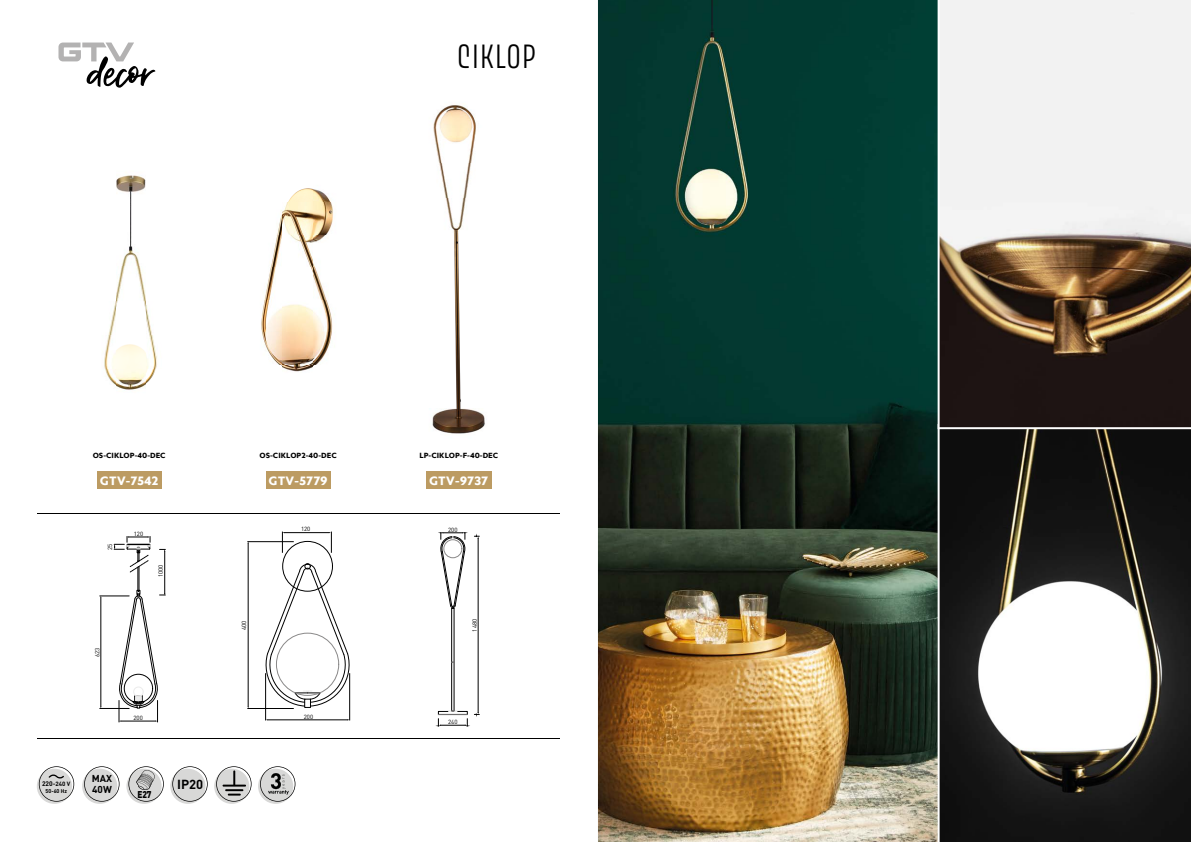
<style>
.page{position:relative;width:1191px;height:842px;background:#fff}
.page>*{position:absolute;margin:0;border:0;box-sizing:border-box;transform-origin:0 0}
.t1{font:300 30px "Avory I Latn";letter-spacing:.02em;color:#000}
.t2{font:900 13px "Merel";color:#fff}
.t3{font:700 13px "DIN Pro";color:#000}
.t4{font:700 9.9px "DIN Pro";color:#000}
.t5{font:900 9.8px "DIN Pro";color:#000;scale:.85 1}
.t6{font:900 8px "Merel";color:#000}
.t7{font:700 6.6px "DIN Pro";color:#000}
.t8{font:6px "DIN Pro";color:#000}
.t9{font:700 5.4px "DIN Pro";color:#000}
.s1{font-size:6.1px}
</style>
<div class="page">
<svg style="left:58px;top:43px;width:97px;height:45px"></svg>
<img style="left:598px;top:0;width:339px;height:842px">
<div style="left:126px;top:769px;width:36px;height:35px;background:#d8d8d7;border-radius:50%"></div>
<svg style="left:128px;top:766px;width:36px;height:36px"></svg>
<div style="left:82px;top:769px;width:35px;height:35px;background:#d8d8d7;border-radius:50%"></div>
<svg style="left:84px;top:766px;width:35px;height:36px"></svg>
<svg style="left:170px;top:769px;width:35px;height:35px"></svg>
<svg style="left:172px;top:766px;width:36px;height:36px"></svg>
<svg style="left:37px;top:769px;width:35px;height:35px"></svg>
<svg style="left:39px;top:766px;width:35px;height:36px"></svg>
<svg style="left:214px;top:769px;width:35px;height:35px"></svg>
<svg style="left:216px;top:766px;width:35px;height:36px"></svg>
<div style="left:258px;top:769px;width:35px;height:35px;background:#d8d8d7;border-radius:50%"></div>
<hr style="left:37px;top:513px;width:522px;height:1px;background:#000">
<hr style="left:37px;top:738px;width:522px;height:1px;background:#000">
<svg style="left:260px;top:766px;width:35px;height:36px"></svg>
<div style="left:97px;top:472px;width:64px;height:17px;background:#bc9b62"></div>
<div style="left:426px;top:472px;width:65px;height:17px;background:#bc9b62"></div>
<div style="left:266px;top:472px;width:64px;height:17px;background:#bc9b62"></div>
<img style="left:432px;top:105px;width:53px;height:329px">
<img style="left:104px;top:175px;width:53px;height:215px">
<img style="left:261px;top:188px;width:72px;height:184px">
<div style="left:451px;top:608px;width:3px;height:103px;border:1px solid #000"></div>
<hr style="left:478px;top:538px;width:1px;height:174px;background:#000">
<svg style="left:440px;top:532px;width:26px;height:77px"></svg>
<svg style="left:438px;top:710px;width:30px;height:17px"></svg>
<svg style="left:100px;top:536px;width:65px;height:186px"></svg>
<div style="left:304px;top:699px;width:6px;height:8px;border:1px solid #000"></div>
<svg style="left:265px;top:563px;width:86px;height:143px"></svg>
<div style="left:282px;top:541px;width:50px;height:50px;border:1px solid #000;border-radius:50%"></div>
<hr style="left:247px;top:541px;width:47px;height:1px;background:#000">
<hr style="left:247px;top:708px;width:47px;height:1px;background:#000">
<hr style="left:265px;top:673px;width:1px;height:47px;background:#000">
<hr style="left:349px;top:673px;width:1px;height:47px;background:#000">
<hr style="left:284px;top:532px;width:45px;height:1px;background:#000">
<svg style="left:282px;top:532px;width:2px;height:21px"></svg>
<svg style="left:329px;top:532px;width:3px;height:21px"></svg>
<hr style="left:248px;top:543px;width:1px;height:164px;background:#000">
<hr style="left:267px;top:720px;width:81px;height:1px;background:#000">
<svg style="left:937px;top:429px;width:254px;height:413px"></svg>
<svg style="left:937px;top:0;width:254px;height:429px;fill:#f2f2f2"></svg>
<h1 class="t1" style="left:457px;top:38px;width:81px">CIKLOP</h1>
<p class="t6" style="left:93px;top:449px;width:75px">OS-CIKLOP-40-DEC</p>
<h2 class="t2" style="left:100px;top:469px;width:60px">GTV-7542</h2>
<p class="t8" style="left:106px;top:550px;width:8px;rotate:-90deg">25</p>
<p class="t8" style="left:134px;top:529px;width:11px">120</p>
<p class="t8" style="left:156px;top:577px;width:14px;rotate:-90deg">1000</p>
<p class="t8" style="left:93px;top:657px;width:11px;rotate:-90deg">623</p>
<p class="t8" style="left:133px;top:713px;width:11px">200</p>
<p class="t4" style="left:92px;top:772px;width:22px">MAX</p>
<p class="t7" style="left:42px;top:779px;width:30px">220-<span class="s1">240 V</span></p>
<p class="t9" style="left:45px;top:787px;width:23px">50-60 Hz</p>
<p class="t4" style="left:92px;top:783px;width:21px">40W</p>
<p class="t5" style="left:137px;top:788px;width:18px">E27</p>
<h2 class="t3" style="left:177px;top:776px;width:28px">IP20</h2>
<p class="t6" style="left:259px;top:449px;width:79px">OS-CIKLOP2-40-DEC</p>
<h2 class="t2" style="left:268px;top:469px;width:61px">GTV-5779</h2>
<p class="t8" style="left:301px;top:525px;width:11px">120</p>
<p class="t8" style="left:240px;top:630px;width:11px;rotate:-90deg">400</p>
<p class="t8" style="left:304px;top:712px;width:11px">200</p>
<p class="t6" style="left:419px;top:449px;width:80px">LP-CIKLOP-F-40-DEC</p>
<h2 class="t2" style="left:429px;top:469px;width:61px">GTV-9737</h2>
<p class="t8" style="left:448px;top:525px;width:11px">200</p>
<p class="t8" style="left:470px;top:632px;width:14px;rotate:-90deg">1480</p>
<p class="t8" style="left:448px;top:718px;width:11px">240</p>
</div>
